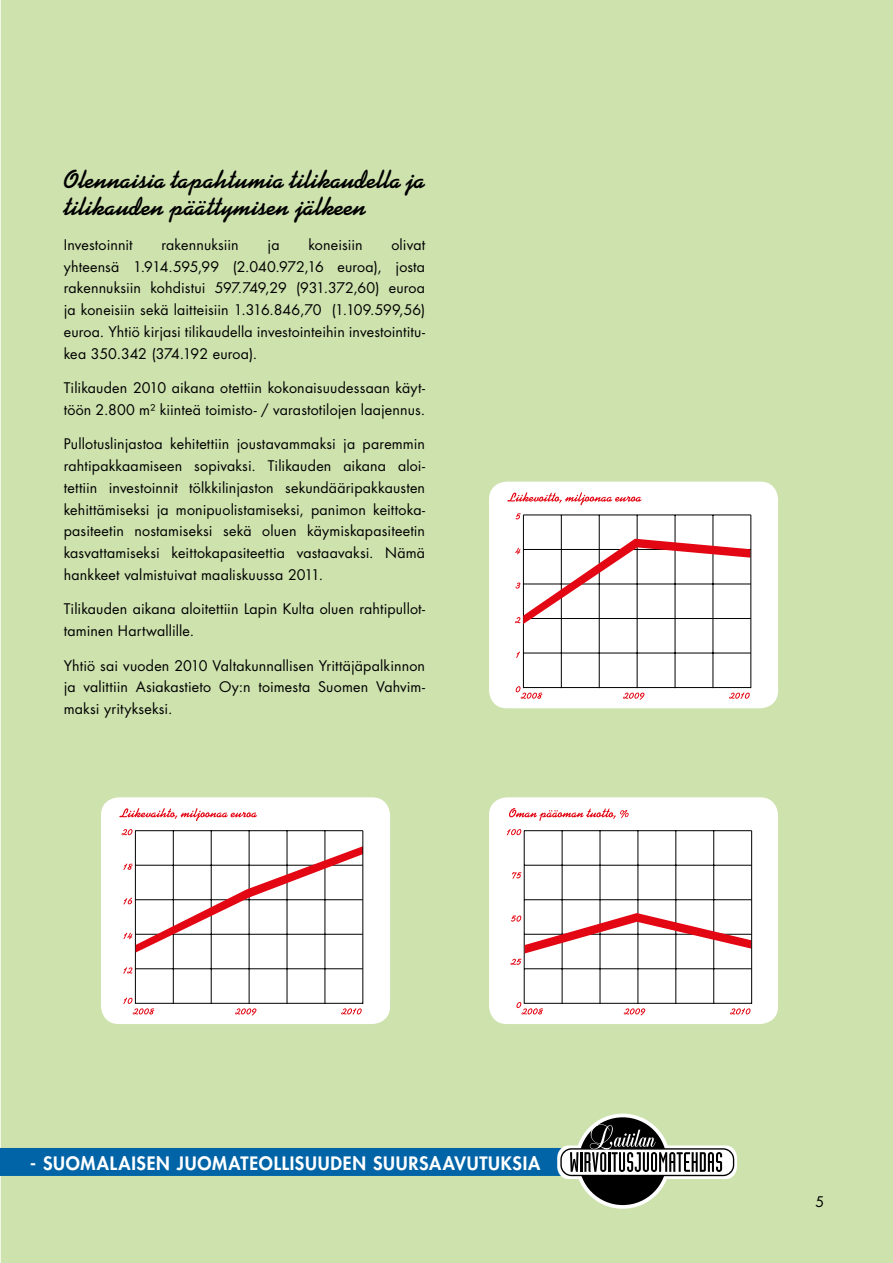
<style>
.page{position:relative;width:893px;height:1263px;background:#fff}
.page>*{position:absolute;margin:0;border:0;box-sizing:border-box;transform-origin:0 0}
.t1{font:700 25.5px/27px "Kaufmann Std";letter-spacing:.015em;color:#000}
.t2{font:800 18px "Futura Std";letter-spacing:.045em;color:#fff}
.t3{font:14.25px/21.8px "Futura Std";letter-spacing:.01em;color:#000;text-align:justify}
</style>
<div class="page">
<div style="left:1px;top:0;width:892px;height:1263px;background:#cee2ae"></div>
<div style="left:101px;top:797px;width:289px;height:227px;background:#fff;border-radius:18px"></div>
<div style="left:489px;top:797px;width:289px;height:227px;background:#fff;border-radius:18px"></div>
<div style="left:489px;top:482px;width:289px;height:226px;background:#fff;border-radius:18px"></div>
<hr style="left:135px;top:831px;width:1px;height:173px;background:#000">
<hr style="left:325px;top:831px;width:1px;height:173px;background:#000">
<hr style="left:287px;top:831px;width:1px;height:173px;background:#000">
<hr style="left:249px;top:831px;width:1px;height:173px;background:#000">
<hr style="left:211px;top:831px;width:1px;height:173px;background:#000">
<hr style="left:173px;top:831px;width:1px;height:173px;background:#000">
<hr style="left:135px;top:830px;width:228px;height:1px;background:#000">
<hr style="left:135px;top:968px;width:228px;height:1px;background:#000">
<svg style="left:123px;top:967px;width:9px;height:6px"></svg>
<svg style="left:122px;top:829px;width:11px;height:6px"></svg>
<svg style="left:123px;top:846px;width:239px;height:106px"></svg>
<hr style="left:362px;top:831px;width:1px;height:173px;background:#000">
<hr style="left:135px;top:1003px;width:228px;height:1px;background:#000">
<svg style="left:123px;top:998px;width:31px;height:16px"></svg>
<svg style="left:235px;top:1008px;width:21px;height:7px"></svg>
<svg style="left:341px;top:1008px;width:21px;height:6px"></svg>
<svg style="left:119px;top:808px;width:138px;height:13px"></svg>
<hr style="left:523px;top:515px;width:1px;height:173px;background:#000">
<hr style="left:713px;top:515px;width:1px;height:173px;background:#000">
<hr style="left:675px;top:515px;width:1px;height:173px;background:#000">
<hr style="left:637px;top:515px;width:1px;height:173px;background:#000">
<hr style="left:599px;top:515px;width:1px;height:173px;background:#000">
<hr style="left:561px;top:515px;width:1px;height:173px;background:#000">
<hr style="left:523px;top:515px;width:228px;height:1px;background:#000">
<hr style="left:523px;top:653px;width:228px;height:1px;background:#000">
<svg style="left:516px;top:652px;width:4px;height:6px"></svg>
<svg style="left:516px;top:513px;width:5px;height:6px"></svg>
<svg style="left:515px;top:539px;width:235px;height:85px"></svg>
<hr style="left:750px;top:515px;width:1px;height:173px;background:#000">
<hr style="left:523px;top:687px;width:228px;height:1px;background:#000">
<svg style="left:516px;top:686px;width:26px;height:13px"></svg>
<svg style="left:623px;top:693px;width:21px;height:7px"></svg>
<svg style="left:729px;top:692px;width:21px;height:7px"></svg>
<svg style="left:507px;top:492px;width:134px;height:13px"></svg>
<hr style="left:524px;top:831px;width:1px;height:173px;background:#000">
<hr style="left:713px;top:831px;width:1px;height:173px;background:#000">
<hr style="left:675px;top:831px;width:1px;height:173px;background:#000">
<hr style="left:638px;top:831px;width:1px;height:173px;background:#000">
<hr style="left:600px;top:831px;width:1px;height:173px;background:#000">
<hr style="left:562px;top:831px;width:1px;height:173px;background:#000">
<hr style="left:524px;top:830px;width:228px;height:1px;background:#000">
<hr style="left:524px;top:865px;width:228px;height:1px;background:#000">
<hr style="left:524px;top:899px;width:228px;height:1px;background:#000">
<hr style="left:524px;top:968px;width:228px;height:1px;background:#000">
<svg style="left:510px;top:959px;width:11px;height:6px"></svg>
<svg style="left:512px;top:872px;width:9px;height:7px"></svg>
<svg style="left:507px;top:829px;width:14px;height:6px"></svg>
<svg style="left:511px;top:913px;width:240px;height:40px"></svg>
<hr style="left:751px;top:831px;width:1px;height:173px;background:#000">
<hr style="left:524px;top:1003px;width:228px;height:1px;background:#000">
<svg style="left:516px;top:1002px;width:27px;height:12px"></svg>
<svg style="left:624px;top:1008px;width:21px;height:7px"></svg>
<svg style="left:730px;top:1008px;width:20px;height:6px"></svg>
<svg style="left:509px;top:808px;width:120px;height:13px"></svg>
<svg style="left:575px;top:1113px;width:95px;height:96px"></svg>
<div style="left:579px;top:1117px;width:88px;height:88px;background:#000;border-radius:50%"></div>
<svg style="left:0;top:1124px;width:737px;height:55px"></svg>
<h1 class="t1" style="left:64px;top:167px;width:363px">Olennaisia tapahtumia tilikaudella ja tilikauden päättymisen jälkeen</h1>
<p class="t3" style="left:64px;top:234px;width:70px">Investoinnit</p>
<p class="t3" style="left:161px;top:234px;width:79px">rakennuksiin</p>
<p class="t3" style="left:268px;top:234px;width:13px">ja</p>
<p class="t3" style="left:308px;top:234px;width:56px">koneisiin</p>
<p class="t3" style="left:64px;top:234px;width:363px;text-indent:328px">olivat yhteensä 1.914.595,99 (2.040.972,16 euroa), josta rakennuksiin kohdistui 597.749,29 (931.372,60) euroa ja koneisiin sekä laitteisiin 1.316.846,70 (1.109.599,56) euroa. Yhtiö kirjasi tilikaudella investointeihin investointitu&shy;kea 350.342 (374.192 euroa).</p>
<p class="t3" style="left:64px;top:377px;width:363px">Tilikauden 2010 aikana otettiin kokonaisuudessaan käyt&shy;töön 2.800 m² kiinteä toimisto- / varastotilojen laajennus.</p>
<p class="t3" style="left:64px;top:433px;width:363px">Pullotuslinjastoa kehitettiin joustavammaksi ja paremmin rahtipakkaamiseen sopivaksi. Tilikauden aikana aloi&shy;tettiin investoinnit tölkkilinjaston sekundääripakkausten kehittämiseksi ja monipuolistamiseksi, panimon keittoka&shy;pasiteetin nostamiseksi sekä oluen käymiskapasiteetin kasvattamiseksi keittokapasiteettia vastaavaksi. Nämä hankkeet valmistuivat maaliskuussa 2011.</p>
<p class="t3" style="left:64px;top:598px;width:363px">Tilikauden aikana aloitettiin Lapin Kulta oluen rahtipullot&shy;taminen Hartwallille.</p>
<p class="t3" style="left:64px;top:655px;width:363px">Yhtiö sai vuoden 2010 Valtakunnallisen Yrittäjäpalkinnon ja valittiin Asiakastieto Oy:n toimesta Suomen Vahvim&shy;maksi yritykseksi.</p>
<p class="t2" style="left:30px;top:1151px;width:512px">- SUOMALAISEN JUOMATEOLLISUUDEN SUURSAAVUTUKSIA</p>
<p class="t3" style="left:815px;top:1191px;width:10px">5</p>
<p class="t3" style="left:812px;top:1191px;width:10px">5</p>
</div>
